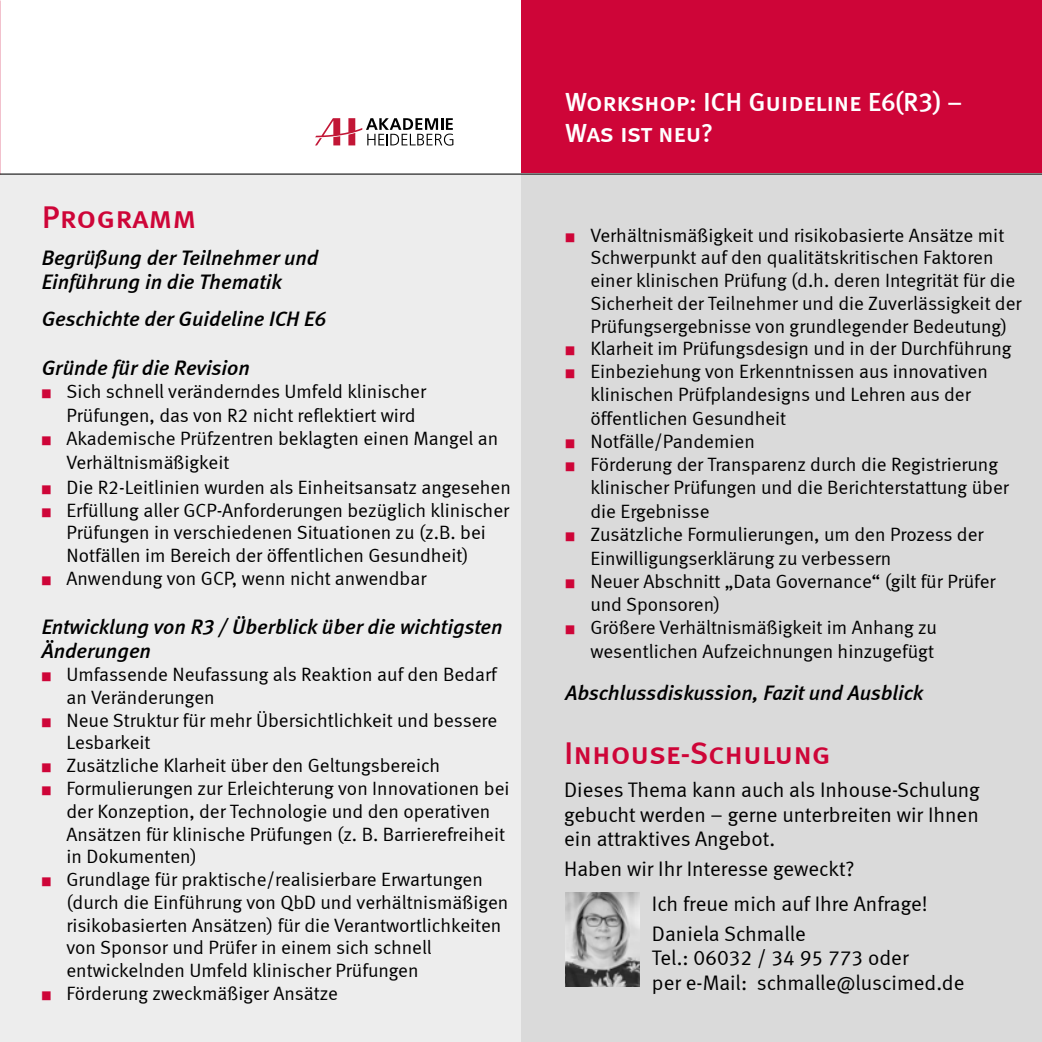
<style>
.page{position:relative;width:1042px;height:1042px;background:#fff}
.page>*{position:absolute;margin:0;border:0;box-sizing:border-box;transform-origin:0 0}
.t1{font:31.5px "Meta Medium LF Caps";letter-spacing:-.005em;color:#ce0538}
.t2{font:26.25px/31.5px "Meta Medium LF Caps";letter-spacing:-.01em;color:#fff}
.t3{font:21px/24.5px "Meta Normal LF";color:#000}
.t4{font:italic 21px/24.5px "Meta Medium LF";color:#000}
.t5{font:19.25px/22.8px "Meta Normal LF";color:#000}
.s1{color:#ce0538}
.s2{font-family:"Meta Normal"}
</style>
<div class="page">
<div style="left:521px;top:0;width:521px;height:174px;background:#ce0538"></div>
<svg style="left:315px;top:118px;width:138px;height:28px"></svg>
<div style="left:521px;top:174px;width:521px;height:868px;background:#dadada"></div>
<div style="left:0;top:174px;width:521px;height:868px;background:#ededed"></div>
<hr style="left:0;top:174px;width:1042px;height:1px;background:#000">
<img style="left:566px;top:892px;width:73px;height:94px">
<h1 class="t1" style="left:42px;top:199px;width:156px">Programm</h1>
<p class="t4" style="left:42px;top:245px;width:278px">Begrüßung der Teilnehmer und<br>Einführung in die Thematik</p>
<p class="t4" style="left:42px;top:306px;width:286px">Geschichte der Guideline ICH E6</p>
<p class="t4" style="left:42px;top:355px;width:210px">Gründe für die Revision</p>
<p class="t5" style="left:66px;top:378px;width:361px;line-height:24.5px;text-indent:-25px"><span class="s1">■</span> Sich schnell veränderndes Umfeld klinischer<br>Prüfungen, das von R2 nicht reflektiert wird</p>
<p class="t5" style="left:66px;top:426px;width:433px;line-height:24.5px;text-indent:-25px"><span class="s1">■</span> Akademische Prüfzentren beklagten einen Mangel an<br>Verhältnismäßigkeit</p>
<p class="t5" style="left:42px;top:476px;width:471px"><span class="s1">■</span> Die R2-Leitlinien wurden als Einheitsansatz angesehen</p>
<p class="t5" style="left:66px;top:498px;width:444px;text-indent:-25px"><span class="s1">■</span> Erfüllung aller GCP-Anforderungen bezüglich klinischer<br>Prüfungen in verschiedenen Situationen zu (z.B. bei<br>Notfällen im Bereich der öffentlichen Gesundheit)</p>
<p class="t5" style="left:42px;top:567px;width:386px"><span class="s1">■</span> Anwendung von GCP, wenn nicht anwendbar</p>
<p class="t4" style="left:42px;top:614px;width:462px">Entwicklung von R3 / Überblick über die wichtigsten<br>Änderungen</p>
<p class="t5" style="left:66px;top:663px;width:432px;text-indent:-25px"><span class="s1">■</span> Umfassende Neufassung als Reaktion auf den Bedarf an Veränderungen</p>
<p class="t5" style="left:66px;top:708px;width:432px;text-indent:-25px"><span class="s1">■</span> Neue Struktur für mehr Übersichtlichkeit und bessere<br>Lesbarkeit</p>
<p class="t5" style="left:42px;top:754px;width:400px"><span class="s1">■</span> Zusätzliche Klarheit über den Geltungsbereich</p>
<p class="t5" style="left:66px;top:777px;width:444px;text-indent:-25px"><span class="s1">■</span> Formulierungen zur Erleichterung von Innovationen bei der Konzeption, der Technologie und den operativen Ansätzen für klinische Prüfungen (z. B. Barrierefreiheit in Dokumenten)</p>
<p class="t5" style="left:66px;top:868px;width:443px;text-indent:-25px"><span class="s1">■</span> Grundlage für praktische/realisierbare Erwartungen (durch die Einführung von QbD und verhältnismäßigen risikobasierten Ansätzen) für die Verantwortlichkeiten von Sponsor und Prüfer in einem sich schnell entwickelnden Umfeld klinischer Prüfungen</p>
<p class="t5" style="left:42px;top:981px;width:298px"><span class="s1">■</span> Förderung zweckmäßiger Ansätze</p>
<h2 class="t2" style="left:566px;top:86px;width:398px">Workshop: ICH Guideline E6(R3) –<br>Was ist neu?</h2>
<p class="t5" style="left:590px;top:223px;width:432px;text-indent:-25px"><span class="s1">■</span> Verhältnismäßigkeit und risikobasierte Ansätze mit Schwerpunkt auf den qualitätskritischen Faktoren einer klinischen Prüfung (d.h. deren Integrität für die Sicherheit der Teilnehmer und die Zuverlässigkeit der Prüfungsergebnisse von grundlegender Bedeutung)</p>
<p class="t5" style="left:566px;top:337px;width:447px"><span class="s1">■</span> Klarheit im Prüfungsdesign und in der Durchführung</p>
<p class="t5" style="left:566px;top:360px;width:424px;text-align:center"><span class="s1">■</span> Einbeziehung von Erkenntnissen aus innovativen klinischen Prüfplandesigns und Lehren aus der</p>
<p class="t5" style="left:590px;top:407px;width:197px">öffentlichen Gesundheit</p>
<p class="t5" style="left:566px;top:430px;width:191px"><span class="s1">■</span> Notfälle/Pandemien</p>
<p class="t5" style="left:590px;top:453px;width:420px;text-indent:-25px"><span class="s1">■</span> Förderung der Transparenz durch die Registrierung klinischer Prüfungen und die Berichterstattung über</p>
<p class="t5" style="left:590px;top:500px;width:121px">die Ergebnisse</p>
<p class="t5" style="left:590px;top:522px;width:395px;line-height:24.5px;text-indent:-25px"><span class="s1">■</span> Zusätzliche Formulierungen, um den Prozess der<br>Einwilligungserklärung zu verbessern</p>
<p class="t5" style="left:590px;top:570px;width:407px;text-indent:-25px"><span class="s1">■</span> Neuer Abschnitt „Data Governance“ (gilt für Prüfer und Sponsoren)</p>
<p class="t5" style="left:566px;top:614px;width:373px;line-height:24.5px;text-align:right"><span class="s1">■</span> Größere Verhältnismäßigkeit im Anhang zu wesentlichen Aufzeichnungen hinzugefügt</p>
<p class="t4" style="left:566px;top:680px;width:359px">Abschlussdiskussion, Fazit und Ausblick</p>
<h1 class="t1" style="left:564px;top:734px;width:268px">Inhouse-Schulung</h1>
<p class="t3" style="left:564px;top:777px;width:417px;text-align:justify">Dieses Thema kann auch als Inhouse-Schulung gebucht werden <span class="s2">–</span> gerne unterbreiten wir Ihnen ein attraktives Angebot.</p>
<p class="t3" style="left:564px;top:856px;width:292px">Haben wir Ihr Interesse geweckt?</p>
<p class="t3" style="left:652px;top:889px;width:277px;line-height:29.4px">Ich freue mich auf Ihre Anfrage!<br>Daniela Schmalle</p>
<p class="t3" style="left:652px;top:945px;width:314px">Tel.: 06032 / 34 95 773 oder<br>per e-Mail: schmalle@luscimed.de</p>
</div>
